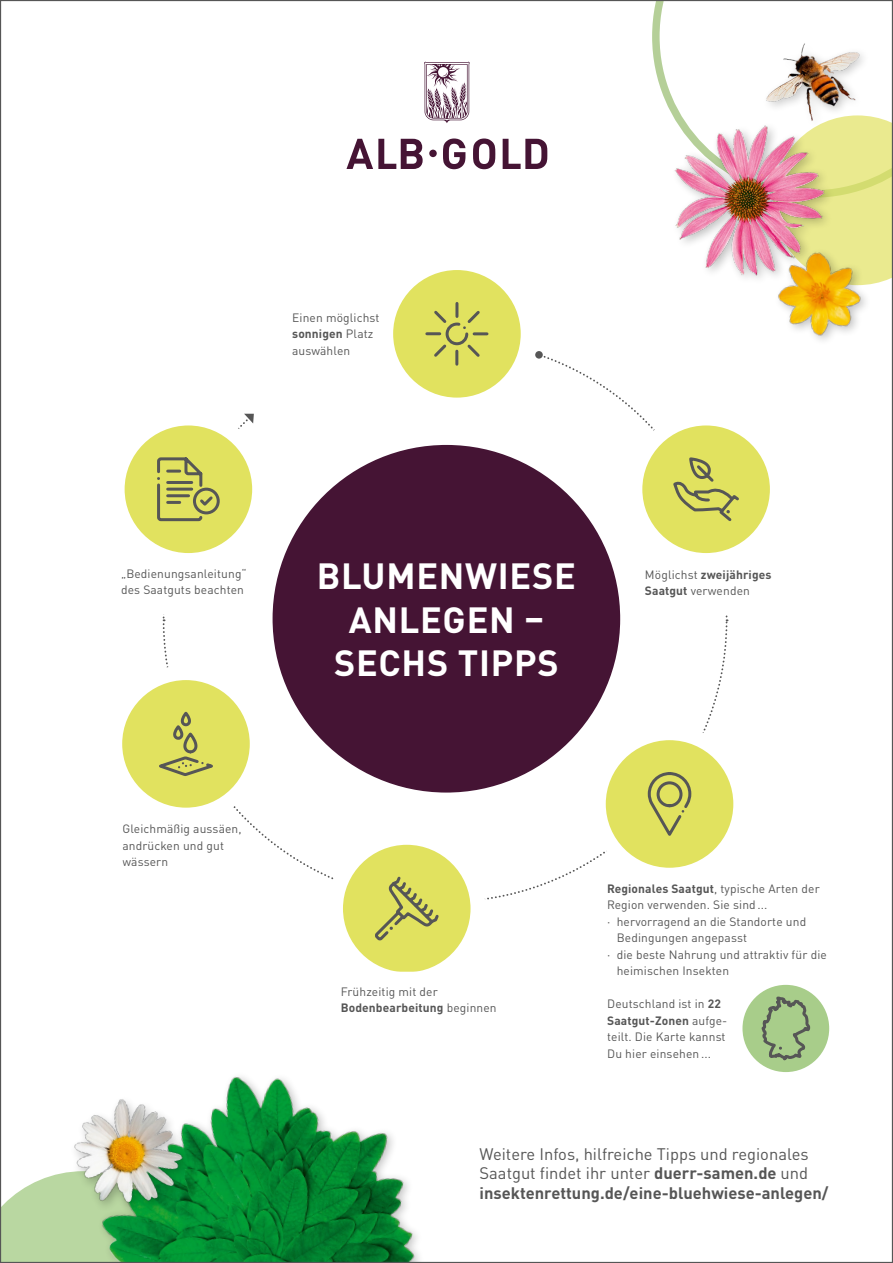
<style>
.page{position:relative;width:893px;height:1263px;background:#fff}
.page>*{position:absolute;margin:0;border:0;box-sizing:border-box;transform-origin:0 0}
.t1{font:700 36px/43.2px "DINOT";letter-spacing:.02em;color:#fff;text-align:center}
.t2{font:16.5px/19.8px "DINOT";color:#565656}
.t3{font:12px/16.5px "DINOT";letter-spacing:.01em;color:#565656}
.t4{font:700 12px/16.5px "DINOT";letter-spacing:.01em;color:#565656}
.s1{font-weight:700}
.s2{font-weight:400}
</style>
<div class="page">
<svg style="left:652px;top:2px;width:24px;height:104px"></svg>
<svg style="left:346px;top:138px;width:201px;height:31px"></svg>
<svg style="left:424px;top:62px;width:46px;height:61px"></svg>
<div style="left:272px;top:444px;width:349px;height:349px;background:#451434;border-radius:50%"></div>
<svg style="left:873px;top:133px;width:18px;height:109px;background:#e8e88c"></svg>
<div style="left:393px;top:270px;width:128px;height:128px;background:#e1e25f;border-radius:50%"></div>
<svg style="left:2px;top:1177px;width:92px;height:84px;background:#bfdaaa"></svg>
<svg style="left:162px;top:622px;width:283px;height:258px"></svg>
<svg style="left:447px;top:620px;width:281px;height:280px"></svg>
<svg style="left:538px;top:356px;width:117px;height:262px"></svg>
<div style="left:535px;top:351px;width:8px;height:8px;background:#565656;border-radius:50%"></div>
<svg style="left:598px;top:733px;width:143px;height:142px;background:#e5e675"></svg>
<div style="left:591px;top:725px;width:157px;height:158px;border:15px solid #fff;border-radius:50%"></div>
<svg style="left:335px;top:837px;width:143px;height:143px;fill:#e1e25f"></svg>
<div style="left:328px;top:830px;width:158px;height:157px;border:15px solid #fff;border-radius:50%"></div>
<svg style="left:635px;top:418px;width:142px;height:142px;fill:#e1e25f"></svg>
<div style="left:627px;top:410px;width:158px;height:158px;border:15px solid #fff;border-radius:50%"></div>
<svg style="left:115px;top:673px;width:142px;height:142px;fill:#e1e25f"></svg>
<div style="left:107px;top:665px;width:158px;height:158px;border:15px solid #fff;border-radius:50%"></div>
<svg style="left:622px;top:547px;width:137px;height:75px"></svg>
<svg style="left:585px;top:861px;width:245px;height:211px"></svg>
<svg style="left:352px;top:964px;width:110px;height:23px"></svg>
<svg style="left:425px;top:302px;width:64px;height:64px"></svg>
<svg style="left:671px;top:430px;width:71px;height:94px;background:#d1d15f"></svg>
<svg style="left:372px;top:874px;width:74px;height:69px;background:#cccd5d"></svg>
<svg style="left:151px;top:708px;width:70px;height:70px;background:#cfd05d"></svg>
<svg style="left:646px;top:770px;width:47px;height:70px;background:#c5c55d"></svg>
<div style="left:742px;top:985px;width:87px;height:87px;background:#a8cd8a;border-radius:50%"></div>
<svg style="left:758px;top:979px;width:54px;height:85px"></svg>
<svg style="left:124px;top:414px;width:130px;height:208px"></svg>
<div style="left:193px;top:488px;width:27px;height:26px;border:3px solid #565656;border-radius:50%"></div>
<img style="left:94px;top:1076px;width:325px;height:185px">
<img style="left:48px;top:1076px;width:150px;height:149px">
<img style="left:766px;top:43px;width:125px;height:90px">
<img style="left:778px;top:242px;width:113px;height:99px">
<img style="left:667px;top:106px;width:206px;height:184px">
<p class="t3" style="left:292px;top:308px;width:89px">Einen möglichst <span class="s1">sonnigen</span> Platz auswählen</p>
<p class="t3" style="left:121px;top:564px;width:127px">„Bedienungsanleitung“ des Saatguts beachten</p>
<p class="t3" style="left:122px;top:819px;width:121px">Gleichmäßig aussäen, andrücken und gut wässern</p>
<h1 class="t1" style="left:317px;top:551px;width:260px">BLUMENWIESE<br>ANLEGEN –<br>SECHS TIPPS</h1>
<p class="t4" style="left:645px;top:565px;width:128px"><span class="s2">Möglichst</span> zweijähriges<br>Saatgut <span class="s2">verwenden</span></p>
<p class="t3" style="left:341px;top:982px;width:157px">Frühzeitig mit der<br><span class="s1">Bodenbearbeitung</span> beginnen</p>
<p class="t4" style="left:607px;top:879px;width:214px">Regionales Saatgut<span class="s2">, typische Arten der</span></p>
<p class="t3" style="left:607px;top:895px;width:162px">Region verwenden. Sie sind ...</p>
<p class="t3" style="left:607px;top:912px;width:201px">· hervorragend an die Standorte und</p>
<p class="t3" style="left:617px;top:928px;width:132px">Bedingungen angepasst</p>
<p class="t3" style="left:607px;top:945px;width:221px">· die beste Nahrung und attraktiv für die</p>
<p class="t3" style="left:617px;top:961px;width:114px">heimischen Insekten</p>
<p class="t3" style="left:607px;top:994px;width:122px">Deutschland ist in <span class="s1">22<br>Saatgut-Zonen</span> aufge&shy;teilt. Die Karte kannst<br>Du hier einsehen ...</p>
<h2 class="t2" style="left:480px;top:1142px;width:350px">Weitere Infos, hilfreiche Tipps und regionales<br>Saatgut findet ihr unter <span class="s1">duerr-samen.de</span> und <span class="s1">insektenrettung.de/eine-bluehwiese-anlegen/</span></h2>
</div>
